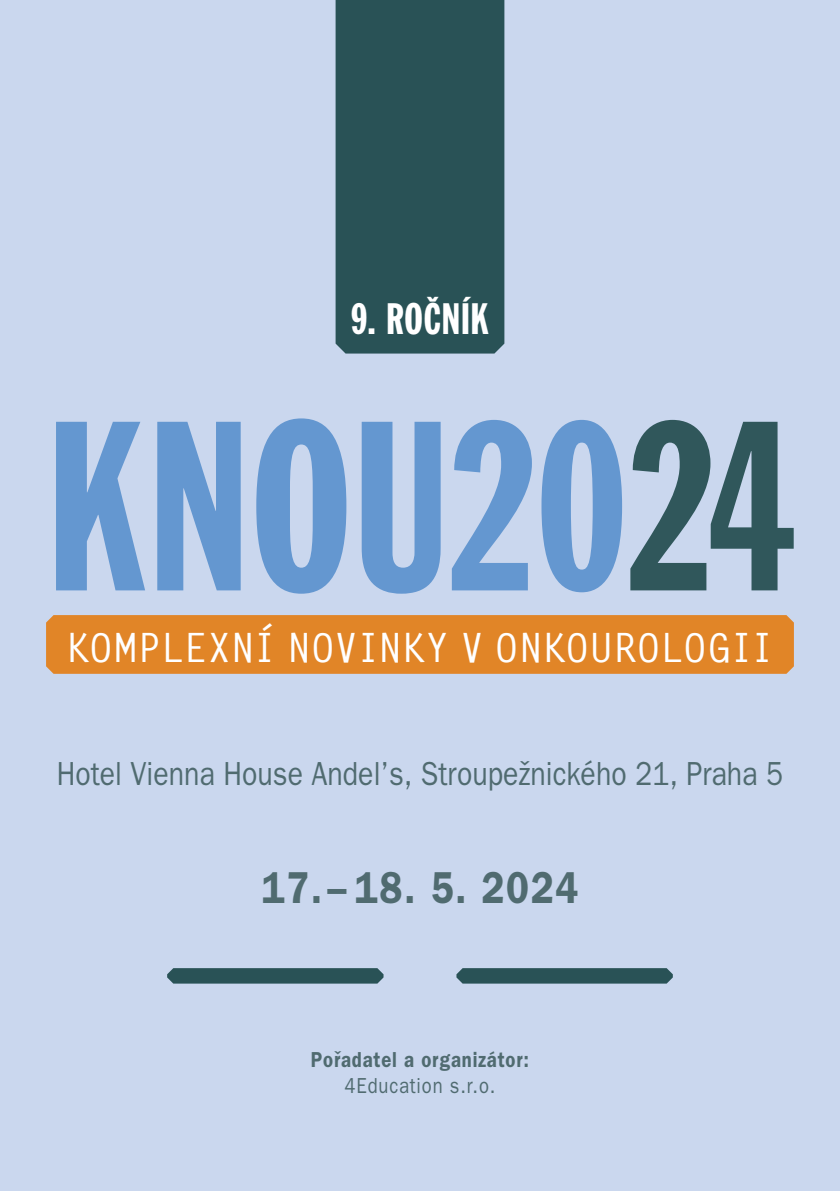
<style>
.page{position:relative;width:840px;height:1191px;background:#fff}
.page>*{position:absolute;margin:0;border:0;box-sizing:border-box;transform-origin:0 0}
.t1{font:236.8px "Franklin Gothic CE Extra Cond";letter-spacing:.005em;color:#6497d0}
.t2{font:600 44.8px "Franklin Gothic CE";letter-spacing:.045em;color:#506b70;scale:.85 1}
.t3{font:43.2px "Franklin Gothic CE Extra Cond";letter-spacing:.02em;color:#fff}
.t4{font:700 40.4px "Monospaced CE";letter-spacing:-.02em;color:#fff}
.t5{font:33.4px "Franklin Gothic CE";color:#506b70;scale:.85 1}
.t6{font:600 21.8px "Franklin Gothic CE";letter-spacing:.045em;color:#506b70;scale:.85 1}
.t7{font:21.8px "Franklin Gothic CE";letter-spacing:.045em;color:#506b70;scale:.85 1}
.s1{color:#30575b}
</style>
<div class="page">
<div style="left:0;top:0;width:839px;height:1191px;background:#cad7ee"></div>
<div style="left:335px;top:0;width:169px;height:353px;background:#295256"></div>
<svg style="left:167px;top:968px;width:216px;height:15px;background:#2d555a"></svg>
<svg style="left:456px;top:968px;width:216px;height:15px;background:#2d555a"></svg>
<div style="left:46px;top:615px;width:747px;height:59px;background:#e18527"></div>
<p class="t3" style="left:350px;top:303px;width:140px">9. ROČNÍK</p>
<h1 class="t1" style="left:46px;top:422px;width:748px">KNOU20<span class="s1">24</span></h1>
<p class="t4" style="left:65px;top:621px;width:710px">KOMPLEXNÍ NOVINKY V ONKOUROLOGII</p>
<p class="t5" style="left:57px;top:760px;width:855px">Hotel Vienna House Andel’s, Stroupežnického 21, Praha 5</p>
<h2 class="t2" style="left:261px;top:870px;width:374px">17. – 18. 5. 2024</h2>
<p class="t6" style="left:311px;top:1050px;width:258px">Pořadatel a organizátor:</p>
<p class="t7" style="left:344px;top:1076px;width:179px">4Education s.r.o.</p>
</div>
